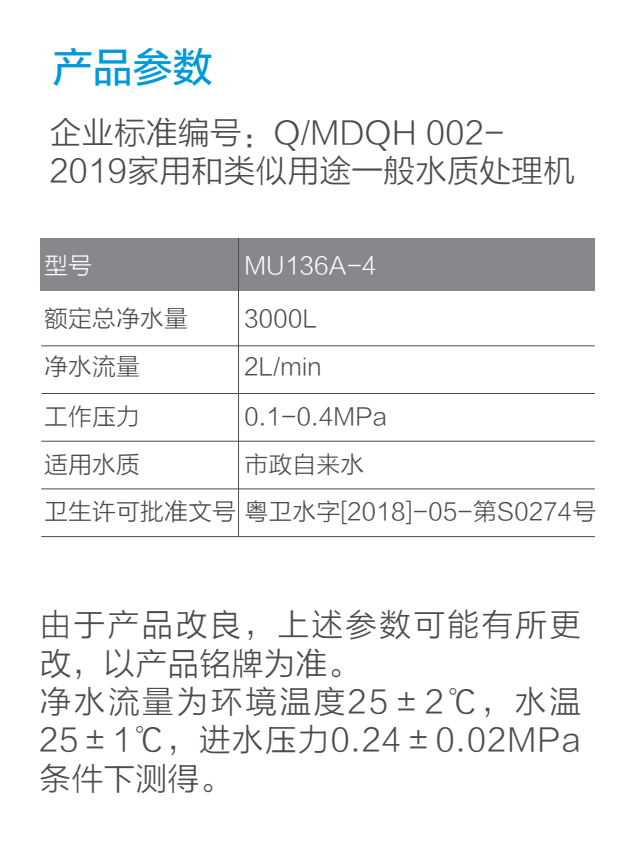
<style>
.page{position:relative;width:627px;height:860px;background:#fff}
.page>*{position:absolute;margin:0;border:0;box-sizing:border-box;transform-origin:0 0}
.t1{font:40px "FZLTZHUNHK GBK1 0";color:#0099da}
.t2{font:32px/38.4px "FZLTXHK";letter-spacing:.06em;color:#4b4c4d}
.t3{font:32px/38.4px "FZLTXHK";color:#4b4c4d}
.t4{font:24px/47.6px "FZLTXHK";color:#4b4c4d}
.t5{font:24px "FZLTXHK";color:#fff}
</style>
<div class="page">
<div style="left:41px;top:238px;width:554px;height:53px;background:#86888b"></div>
<hr style="left:41px;top:345px;width:554px;height:1px;background:#4d4b4c">
<hr style="left:41px;top:392px;width:554px;height:2px;background:#4d4b4c">
<hr style="left:41px;top:440px;width:554px;height:1px;background:#4d4b4c">
<hr style="left:41px;top:488px;width:554px;height:1px;background:#4d4b4c">
<hr style="left:41px;top:535px;width:554px;height:2px;background:#4d4b4c">
<hr style="left:238px;top:238px;width:1px;height:298px;background:#4d4b4c">
<h1 class="t1" style="left:53px;top:45px;width:161px">产品参数</h1>
<h2 class="t3" style="left:50px;top:114px;width:527px">企业标准编号：Q/MDQH 002-<br>2019家用和类似用途一般水质处理机</h2>
<p class="t5" style="left:44px;top:252px;width:49px">型号</p>
<p class="t5" style="left:244px;top:252px;width:134px">MU136A-4</p>
<p class="t4" style="left:44px;top:295px;width:145px">额定总净水量</p>
<p class="t4" style="left:244px;top:295px;width:74px">3000L</p>
<p class="t4" style="left:44px;top:343px;width:97px">净水流量</p>
<p class="t4" style="left:244px;top:343px;width:79px">2L/min</p>
<p class="t4" style="left:44px;top:393px;width:97px">工作压力</p>
<p class="t4" style="left:244px;top:393px;width:145px">0.1-0.4MPa</p>
<p class="t4" style="left:44px;top:441px;width:97px">适用水质</p>
<p class="t4" style="left:44px;top:441px;width:554px;text-indent:200px">市政自来水<br>卫生许可批准文号粤卫水字[2018]-05-第S0274号</p>
<h2 class="t2" style="left:39px;top:606px;width:543px">由于产品改良，上述参数可能有所更改，以产品铭牌为准。<br>净水流量为环境温度25±2℃，水温<br>25±1℃，进水压力0.24±0.02MPa条件下测得。</h2>
</div>
